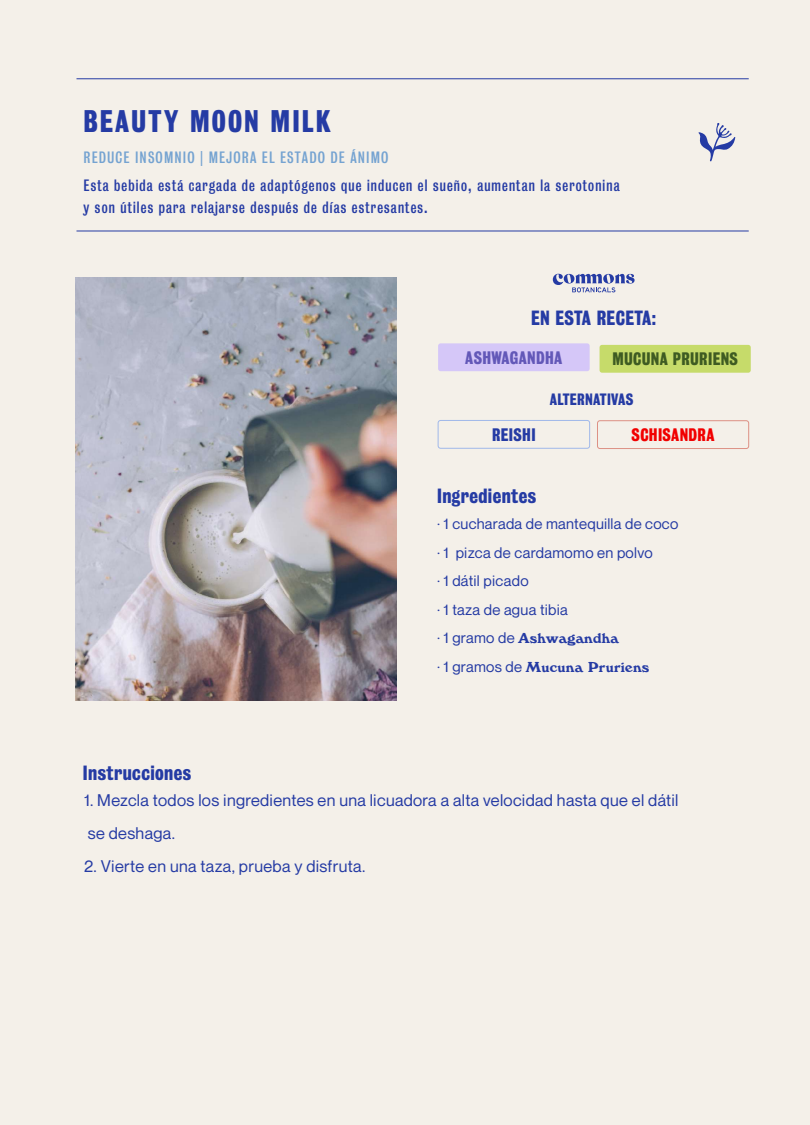
<style>
.page{position:relative;width:810px;height:1125px;background:#f4f0e9}
.page>*{position:absolute;margin:0;border:0;box-sizing:border-box;transform-origin:0 0}
.t1{font:700 28.5px "Bureau Grot";letter-spacing:.075em;color:#253ba4}
.t2{font:700 18.75px "Bureau Grot";letter-spacing:.02em;color:#253ba4}
.t3{font:16.5px/33px "Neue Montreal";letter-spacing:.02em;color:#253ba4}
.t4{font:700 16.5px "Bureau Grot";letter-spacing:.02em;color:#3e5b22}
.t5{font:700 16.5px "Bureau Grot";letter-spacing:.02em;color:#6358b8}
.t6{font:700 16.5px "Bureau Grot";letter-spacing:.02em;color:#f10000}
.t7{font:700 16.5px "Bureau Grot";letter-spacing:.02em;color:#253ba4}
.t8{font:condensed 15px/22.5px "Bureau Grot";letter-spacing:.075em;color:#253ba4}
.t9{font:15px/28.5px "Neue Montreal";letter-spacing:.02em;color:#253ba4}
.t10{font:700 15px/28.5px "Windsor D";letter-spacing:.02em;color:#253ba4}
.t11{font:condensed 15px "Bureau Grot";letter-spacing:.075em;color:#75a3d1}
.t12{font:700 15px "Bureau Grot";letter-spacing:.02em;color:#253ba4}
.s1{font-family:"Neue Montreal";font-weight:400}
</style>
<div class="page">
<div style="left:438px;top:420px;width:152px;height:29px;border:1px solid #a0b8ea;border-radius:3px"></div>
<div style="left:438px;top:343px;width:152px;height:28px;background:#d5c7f8;border-radius:3px"></div>
<div style="left:597px;top:420px;width:152px;height:29px;border:1px solid #dd9185;border-radius:3px"></div>
<hr style="left:77px;top:78px;width:672px;height:1px;background:#253ba4">
<hr style="left:77px;top:231px;width:672px;height:1px;background:#253ba4">
<svg style="left:698px;top:123px;width:37px;height:39px"></svg>
<img style="left:76px;top:277px;width:320px;height:424px">
<div style="left:600px;top:345px;width:151px;height:28px;background:#c6db6a;border-radius:3px"></div>
<svg style="left:553px;top:274px;width:82px;height:18px"></svg>
<h1 class="t1" style="left:83px;top:104px;width:249px">BEAUTY MOON MILK</h1>
<p class="t11" style="left:84px;top:149px;width:306px">REDUCE INSOMNIO | MEJORA EL ESTADO DE ÁNIMO</p>
<p class="t8" style="left:84px;top:174px;width:538px">Esta bebida está cargada de adaptógenos que inducen el sueño, aumentan la serotonina y son útiles para relajarse después de días estresantes.</p>
<p class="t2" style="left:531px;top:307px;width:127px">EN ESTA RECETA:</p>
<p class="t5" style="left:465px;top:348px;width:99px">ASHWAGANDHA</p>
<p class="t4" style="left:612px;top:350px;width:127px">MUCUNA PRURIENS</p>
<p class="t7" style="left:492px;top:425px;width:45px">REISHI</p>
<p class="t12" style="left:550px;top:390px;width:85px">ALTERNATIVAS</p>
<p class="t6" style="left:632px;top:425px;width:84px">SCHISANDRA</p>
<p class="t2" style="left:437px;top:485px;width:101px">Ingredientes</p>
<p class="t2" style="left:83px;top:762px;width:110px">Instrucciones</p>
<p class="t9" style="left:437px;top:510px;width:243px">· 1 cucharada de mantequilla de coco · 1 pizca de cardamomo en polvo<br>· 1 dátil picado<br>· 1 taza de agua tibia</p>
<p class="t10" style="left:437px;top:624px;width:214px"><span class="s1">· 1 gramo de</span> Ashwagandha<br><span class="s1">· 1 gramos de</span> Mucuna Pruriens</p>
<p class="t3" style="left:84px;top:784px;width:596px">1. Mezcla todos los ingredientes en una licuadora a alta velocidad hasta que el dátil se deshaga.</p>
<p class="t3" style="left:84px;top:850px;width:283px">2. Vierte en una taza, prueba y disfruta.</p>
</div>
